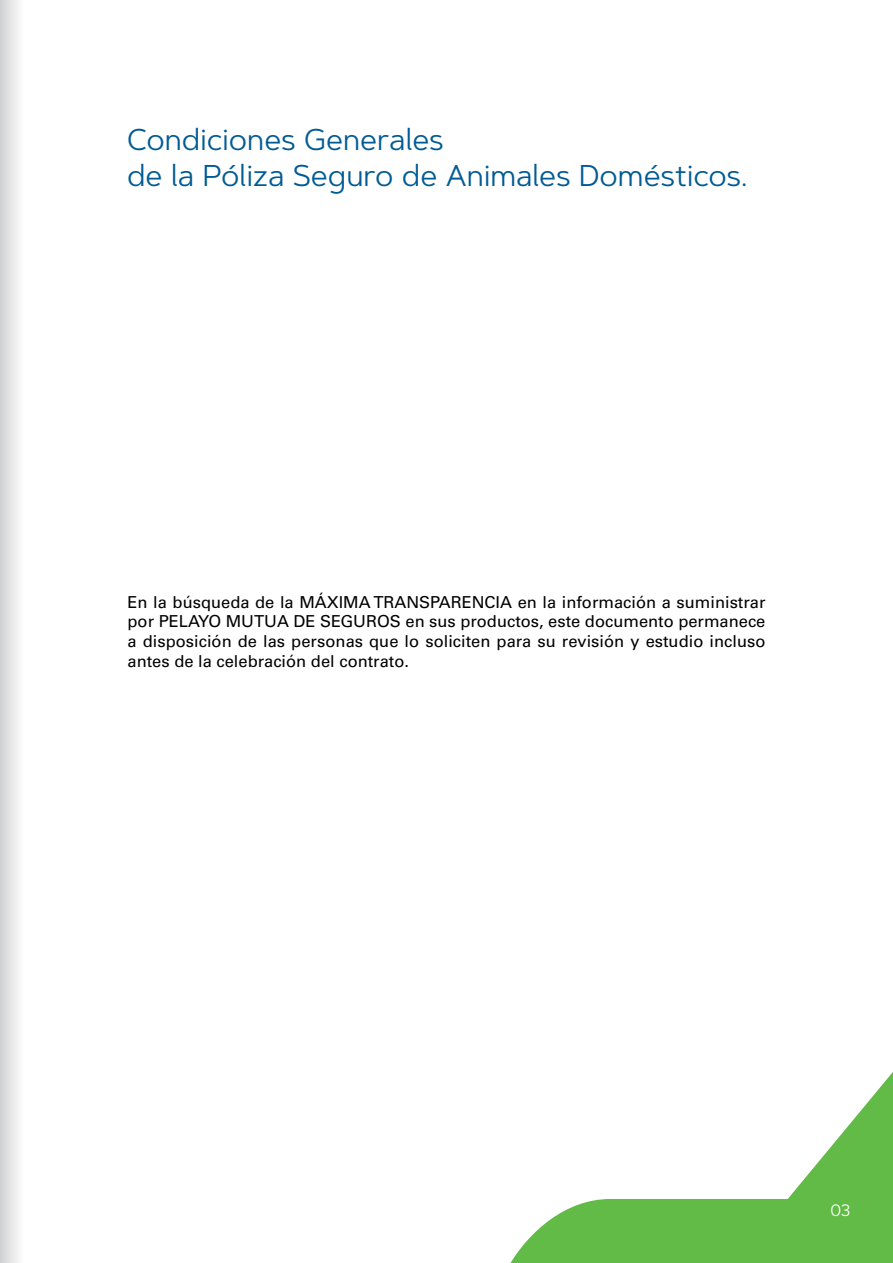
<style>
.page{position:relative;width:893px;height:1263px;background:#fff}
.page>*{position:absolute;margin:0;border:0;box-sizing:border-box;transform-origin:0 0}
.t1{font:30px/36px "Artegra Sans";letter-spacing:-.005em;color:#005b94}
.t2{font:16.5px/19.8px "Univers LT Std";color:#000;text-align:justify}
.t3{font:16.5px "Artegra Sans";color:#fff}
</style>
<div class="page">
<svg style="left:510px;top:1072px;width:383px;height:191px"></svg>
<div style="left:0;top:0;width:40px;height:1263px;background:linear-gradient(to right,#d9d9da,#fff)"></div>
<h1 class="t1" style="left:127px;top:121px;width:622px">Condiciones Generales<br>de la Póliza Seguro de Animales Domésticos.</h1>
<p class="t2" style="left:128px;top:592px;width:639px">En la búsqueda de la MÁXIMA TRANSPARENCIA en la información a suministrar por PELAYO MUTUA DE SEGUROS en sus productos, este documento permanece a disposición de las personas que lo soliciten para su revisión y estudio incluso antes de la celebración del contrato.</p>
<p class="t3" style="left:831px;top:1198px;width:21px">03</p>
</div>
